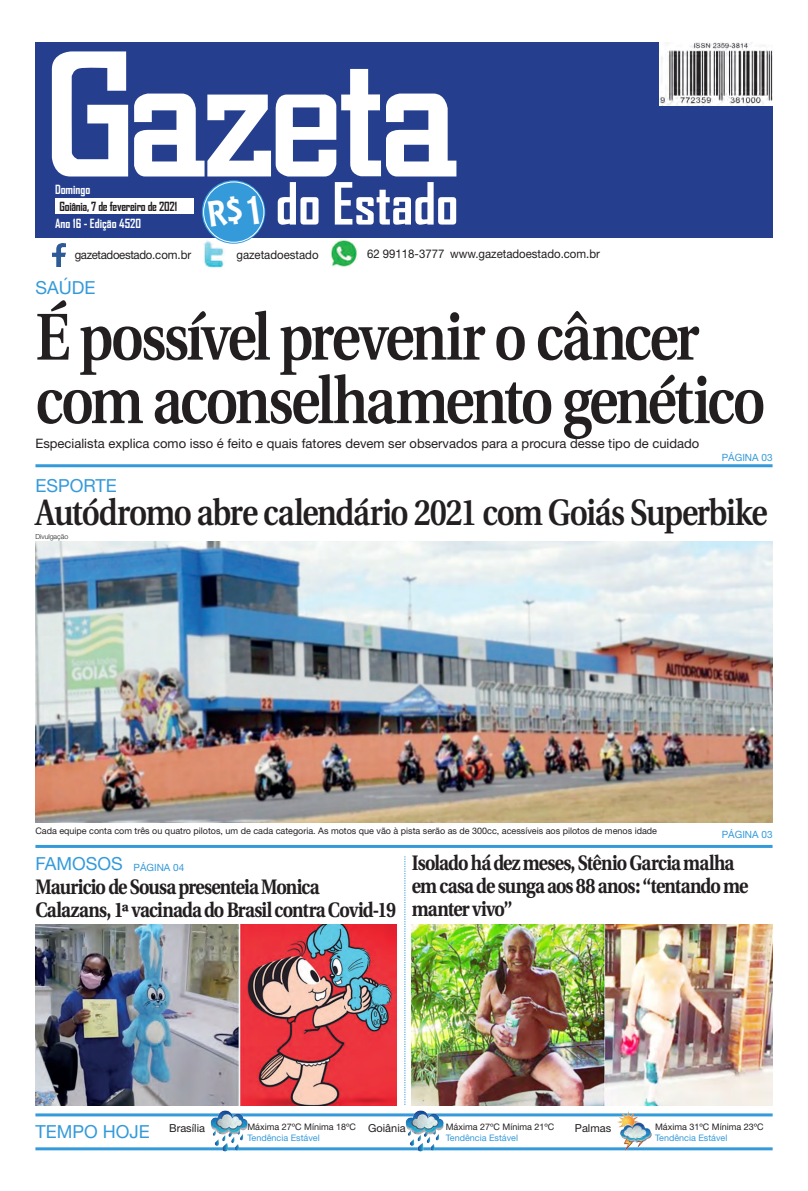
<style>
.page{position:relative;width:808px;height:1191px;background:#fff}
.page>*{position:absolute;margin:0;border:0;box-sizing:border-box;transform-origin:0 0}
.Manchete{font:600 66px "Utopia";letter-spacing:-.05em;color:#231f20;scale:.85 1}
.t1{font:700 55.6px "Agency FB";color:#fff}
.Manchete-2{font:600 36.7px "Utopia";letter-spacing:-.04em;color:#231f20;scale:.85 1}
.Manchete-3{font:700 20.9px/23px "Utopia";letter-spacing:-.045em;color:#231f20;scale:.85 1}
.Retranca{font:18px "Helvetica Neue";color:#349ada}
.Legenda{font:13px "Helvetica Neue";color:#231f20}
.t2{font:700 12.1px "Agency FB";letter-spacing:-.02em;color:#231f20}
.t3{font:700 12.1px "Agency FB";color:#fff}
.t4{font:12px "Helvetica Neue";color:#231f20;scale:.95 1}
.t5{font:12px "Helvetica Neue";letter-spacing:-.03em;color:#231f20;scale:.95 1}
.Legenda-2{font:11px "Helvetica Neue";color:#231f20}
.Retranca-2{font:10px "Helvetica Neue";color:#349ada}
.Legenda-3{font:9px "Helvetica Neue";color:#231f20}
.Legenda-4{font:9px "Helvetica Neue";color:#349ada}
.Crédito_Fotógrafo{font:300 7px "Helvetica Neue";color:#231f20}
</style>
<div class="page">
<div style="left:35px;top:43px;width:737px;height:195px;background:#253f8e"></div>
<svg style="left:52px;top:51px;width:76px;height:125px"></svg>
<svg style="left:134px;top:69px;width:322px;height:107px"></svg>
<div style="left:55px;top:198px;width:138px;height:16px;background:#fff"></div>
<svg style="left:202px;top:180px;width:63px;height:64px"></svg>
<div style="left:203px;top:182px;width:61px;height:61px;border:1px solid #fff;border-radius:50%"></div>
<img style="left:660px;top:43px;width:112px;height:63px">
<img style="left:203px;top:240px;width:22px;height:29px">
<img style="left:330px;top:239px;width:28px;height:28px">
<img style="left:52px;top:243px;width:13px;height:23px">
<svg style="left:405px;top:856px;width:1px;height:249px"></svg>
<hr style="left:35px;top:845px;width:737px;height:3px;background:#349ada">
<hr style="left:35px;top:1113px;width:738px;height:3px;background:#349ada">
<hr style="left:35px;top:1147px;width:738px;height:3px;background:#349ada">
<img style="left:616px;top:1111px;width:35px;height:40px">
<img style="left:210px;top:1110px;width:37px;height:41px">
<img style="left:406px;top:1110px;width:37px;height:41px">
<hr style="left:35px;top:464px;width:737px;height:3px;background:#349ada">
<img style="left:412px;top:924px;width:360px;height:181px">
<img style="left:35px;top:924px;width:361px;height:181px">
<img style="left:35px;top:541px;width:737px;height:281px">
<div style="left:208px;top:195px;width:51px;height:32px;background:#349ada"></div>
<p class="t3" style="left:55px;top:182px;width:37px">Domingo</p>
<p class="t2" style="left:59px;top:199px;width:119px">Goiânia, 7 de fevereiro de 2021</p>
<p class="t3" style="left:55px;top:216px;width:88px">Ano 16 - Edição 4520</p>
<p class="t1" style="left:276px;top:169px;width:184px">do Estado</p>
<p class="t5" style="left:75px;top:247px;width:124px">gazetadoestado.com.br</p>
<p class="t4" style="left:236px;top:247px;width:88px">gazetadoestado</p>
<p class="t4" style="left:367px;top:247px;width:83px">62 99118-3777</p>
<p class="t4" style="left:450px;top:247px;width:159px">www.gazetadoestado.com.br</p>
<p class="Retranca" style="left:35px;top:277px;width:61px">SAÚDE</p>
<p class="Manchete" style="left:35px;top:300px;width:782px">É possível prevenir o câncer</p>
<p class="Manchete" style="left:35px;top:363px;width:860px">com aconselhamento genético</p>
<p class="Legenda" style="left:35px;top:436px;width:665px">Especialista explica como isso é feito e quais fatores devem ser observados para a procura desse tipo de cuidado</p>
<p class="Retranca" style="left:35px;top:475px;width:83px">ESPORTE</p>
<p class="Manchete-2" style="left:35px;top:492px;width:863px">Autódromo abre calendário 2021 com Goiás Superbike</p>
<p class="Crédito_Fotógrafo" style="left:35px;top:532px;width:35px">Divulgação</p>
<p class="Retranca-2" style="left:722px;top:451px;width:52px">PÁGINA 03</p>
<p class="Legenda-3" style="left:35px;top:825px;width:623px">Cada equipe conta com três ou quatro pilotos, um de cada categoria. As motos que vão à pista serão as de 300cc, acessíveis aos pilotos de menos idade</p>
<p class="Retranca-2" style="left:722px;top:828px;width:52px">PÁGINA 03</p>
<p class="Retranca" style="left:35px;top:853px;width:89px">FAMOSOS</p>
<p class="Retranca-2" style="left:134px;top:861px;width:52px">PÁGINA 04</p>
<p class="Manchete-3" style="left:412px;top:852px;width:398px">Isolado há dez meses, Stênio Garcia malha em casa de sunga aos 88 anos: “tentando me manter vivo”</p>
<p class="Manchete-3" style="left:35px;top:875px;width:426px">Mauricio de Sousa presenteia Monica<br>Calazans, 1ª vacinada do Brasil contra Covid-19</p>
<p class="Retranca" style="left:35px;top:1120px;width:116px">TEMPO HOJE</p>
<p class="Legenda-2" style="left:169px;top:1121px;width:37px">Brasília</p>
<p class="Legenda-3" style="left:247px;top:1121px;width:110px">Máxima 27ºC Mínima 18ºC</p>
<p class="Legenda-2" style="left:368px;top:1121px;width:39px">Goiânia</p>
<p class="Legenda-2" style="left:575px;top:1121px;width:38px">Palmas</p>
<p class="Legenda-4" style="left:247px;top:1132px;width:74px">Tendência Estável</p>
<p class="Legenda-3" style="left:446px;top:1121px;width:110px">Máxima 27ºC Mínima 21ºC</p>
<p class="Legenda-4" style="left:446px;top:1132px;width:74px">Tendência Estável</p>
<p class="Legenda-3" style="left:655px;top:1121px;width:110px">Máxima 31ºC Mínima 23ºC</p>
<p class="Legenda-4" style="left:655px;top:1132px;width:74px">Tendência Estável</p>
</div>
